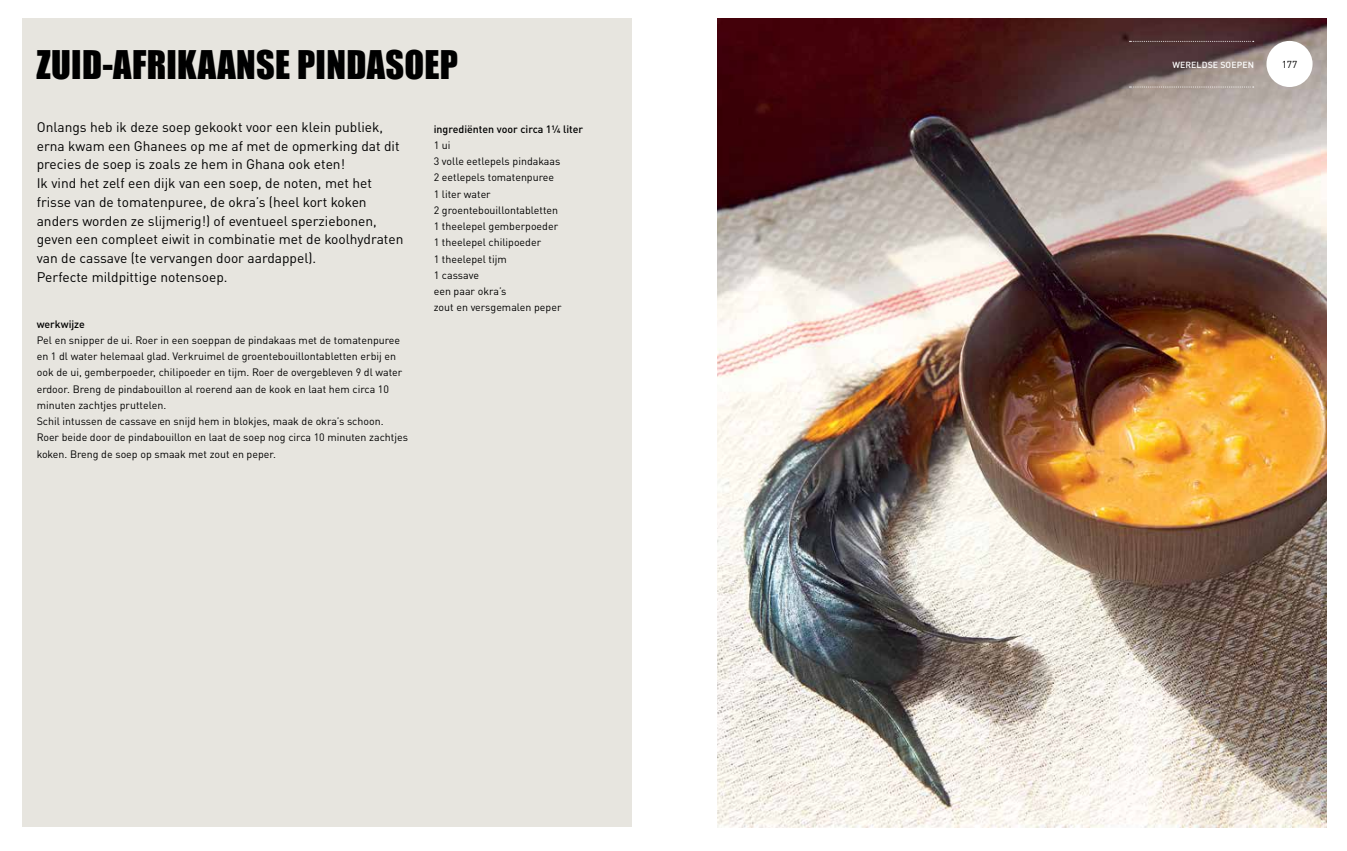
<style>
.page{position:relative;width:1347px;height:851px;background:#fff}
.page>*{position:absolute;margin:0;border:0;box-sizing:border-box;transform-origin:0 0}
.t1{font:36.25px "Impact";letter-spacing:.01em;color:#000}
.t2{font:13.75px/18.8px "DINOT1";color:#000}
.t3{font:10.62px/16.2px "DINOT1";color:#000}
.t4{font:10.62px "DINOT Medium 12";color:#000}
.t5{font:10px "DINOT1";color:#000}
.t6{font:8.75px "DINOT Medium 12";letter-spacing:.01em;color:#fff}
</style>
<div class="page">
<div style="left:22px;top:19px;width:610px;height:808px;background:#e7e5df"></div>
<img style="left:717px;top:19px;width:609px;height:808px">
<div style="left:1266px;top:41px;width:46px;height:46px;background:#fff;border-radius:50%"></div>
<svg style="left:1129px;top:41px;width:124px;height:1px"></svg>
<svg style="left:1129px;top:87px;width:124px;height:1px"></svg>
<h1 class="t1" style="left:36px;top:43px;width:423px">ZUID-AFRIKAANSE PINDASOEP</h1>
<p class="t2" style="left:37px;top:117px;width:368px">Onlangs heb ik deze soep gekookt voor een klein publiek, erna kwam een Ghanees op me af met de opmerking dat dit precies de soep is zoals ze hem in Ghana ook eten!<br>Ik vind het zelf een dijk van een soep, de noten, met het frisse van de tomatenpuree, de okra’s (heel kort koken anders worden ze slijmerig!) of eventueel sperziebonen, geven een compleet eiwit in combinatie met de koolhydraten van de cassave (te vervangen door aardappel).<br>Perfecte mildpittige notensoep.</p>
<p class="t4" style="left:37px;top:317px;width:50px">werkwijze</p>
<p class="t3" style="left:37px;top:332px;width:373px">Pel en snipper de ui. Roer in een soeppan de pindakaas met de tomatenpuree en 1 dl water helemaal glad. Verkruimel de groentebouillontabletten erbij en ook de ui, gemberpoeder, chilipoeder en tijm. Roer de overgebleven 9 dl water erdoor. Breng de pindabouillon al roerend aan de kook en laat hem circa 10 minuten zachtjes pruttelen.<br>Schil intussen de cassave en snijd hem in blokjes, maak de okra’s schoon.<br>Roer beide door de pindabouillon en laat de soep nog circa 10 minuten zachtjes koken. Breng de soep op smaak met zout en peper.</p>
<p class="t4" style="left:434px;top:122px;width:151px">ingrediënten voor circa 1¼ liter</p>
<p class="t3" style="left:434px;top:137px;width:129px">1 ui<br>3 volle eetlepels pindakaas<br>2 eetlepels tomatenpuree<br>1 liter water<br>2 groentebouillontabletten<br>1 theelepel gemberpoeder<br>1 theelepel chilipoeder<br>1 theelepel tijm<br>1 cassave<br>een paar okra’s<br>zout en versgemalen peper</p>
<p class="t6" style="left:1172px;top:59px;width:83px">WERELDSE SOEPEN</p>
<p class="t5" style="left:1281px;top:58px;width:17px">177</p>
</div>
